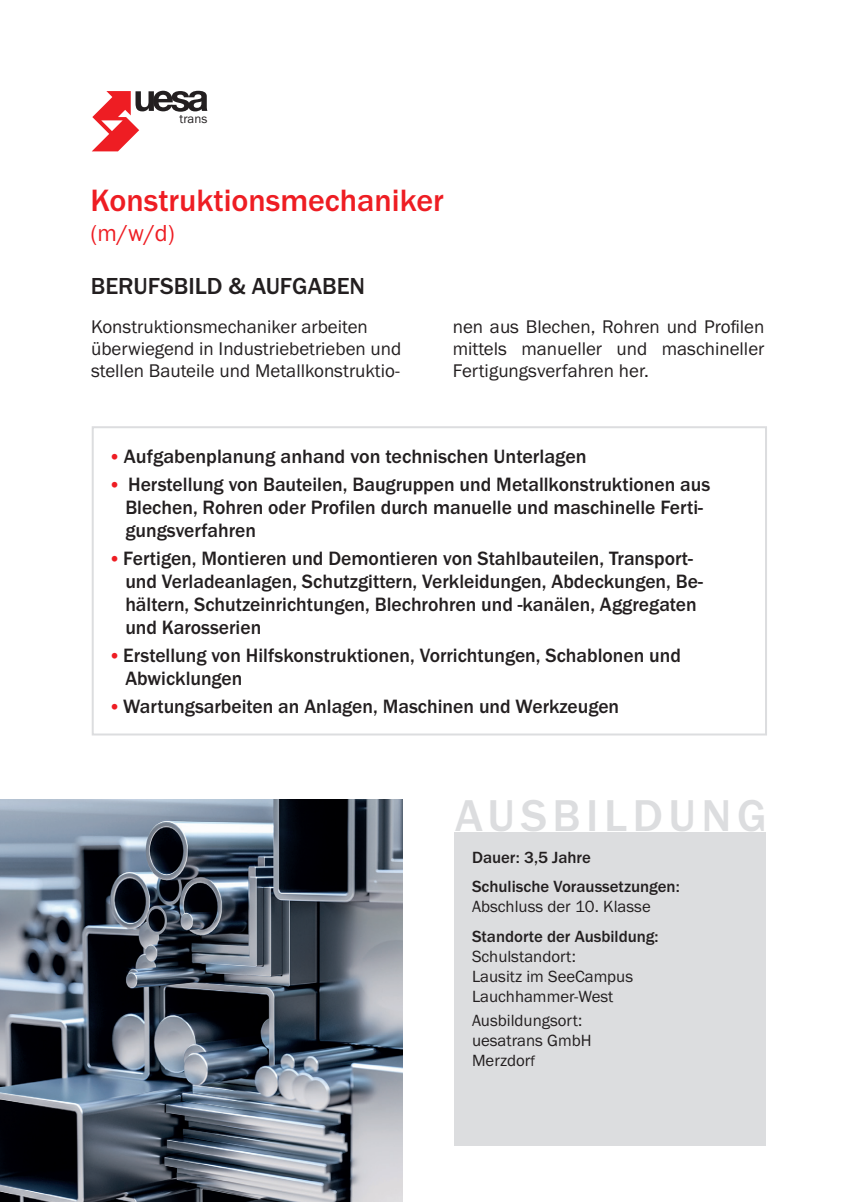
<style>
.page{position:relative;width:851px;height:1202px;background:#fff}
.page>*{position:absolute;margin:0;border:0;box-sizing:border-box;transform-origin:0 0}
.t1{font:500 46.2px "Franklin Gothic URW";letter-spacing:.12em;color:#dcdddf}
.t2{font:500 32px "Franklin Gothic URW";color:#ee1d23}
.t3{font:500 24px "Franklin Gothic URW";color:#231f20}
.t4{font:24px "Franklin Gothic URW Boo";color:#ee1d23}
.t5{font:500 20px/23px "Franklin Gothic URW";color:#231f20}
.t6{font:19px/22px "Franklin Gothic URW Boo";color:#231f20}
.t7{font:16.8px/20.2px "Franklin Gothic URW Boo";color:#231f20}
.t8{font:500 16.8px/29.4px "Franklin Gothic URW";color:#231f20}
.t9{font:12.8px "Franklin Gothic URW Boo";color:#231f20}
.s1{font-family:"Comspot";font-weight:300;color:#ee1d23}
.s2{font-size:15.4px}
</style>
<div class="page">
<div style="left:92px;top:426px;width:674px;height:309px;border:2px solid #dcdddf"></div>
<img style="left:0;top:799px;width:403px;height:403px">
<div style="left:454px;top:832px;width:311px;height:314px;background:#dcdddf"></div>
<svg style="left:92px;top:91px;width:115px;height:60px"></svg>
<p class="t9" style="left:179px;top:111px;width:30px">trans</p>
<h2 class="t2" style="left:91px;top:181px;width:354px">Konstruktionsmechaniker</h2>
<p class="t4" style="left:91px;top:218px;width:86px">(m/w/d)</p>
<p class="t3" style="left:91px;top:271px;width:276px">BERUFSBILD &amp; AUFGABEN</p>
<p class="t6" style="left:91px;top:316px;width:312px">Konstruktionsmechaniker arbeiten überwiegend in Industriebetrieben und stellen Bauteile und Metallkonstruktio-</p>
<p class="t6" style="left:452px;top:316px;width:313px;text-align:justify">nen aus Blechen, Rohren und Profilen mittels manueller und maschineller Fertigungsverfahren her.</p>
<p class="t5" style="left:111px;top:445px;width:477px"><span class="s1">•</span> Aufgabenplanung anhand von technischen Unterlagen</p>
<p class="t5" style="left:125px;top:473px;width:586px;text-indent:-15px"><span class="s1">•</span> Herstellung von Bauteilen, Baugruppen und Metallkonstruktionen aus<br>Blechen, Rohren oder Profilen durch manuelle und maschinelle Ferti&shy;gungsverfahren</p>
<p class="t5" style="left:125px;top:547px;width:579px;text-indent:-15px"><span class="s1">•</span> Fertigen, Montieren und Demontieren von Stahlbauteilen, Transport&shy;und Verladeanlagen, Schutzgittern, Verkleidungen, Abdeckungen, Be&shy;hältern, Schutzeinrichtungen, Blechrohren und -kanälen, Aggregaten und Karosserien</p>
<p class="t5" style="left:125px;top:644px;width:557px;text-indent:-15px"><span class="s1">•</span> Erstellung von Hilfskonstruktionen, Vorrichtungen, Schablonen und<br>Abwicklungen</p>
<p class="t5" style="left:111px;top:695px;width:510px"><span class="s1">•</span> Wartungsarbeiten an Anlagen, Maschinen und Werkzeugen</p>
<h1 class="t1" style="left:455px;top:787px;width:313px">AUSBILDUNG</h1>
<p class="t8" style="left:472px;top:843px;width:209px">Dauer: 3,5 Jahre<br>Schulische Voraussetzungen:</p>
<p class="t7" style="left:472px;top:897px;width:180px">Abschluss der 10. Klasse</p>
<p class="t8" style="left:472px;top:922px;width:188px">Standorte der Ausbildung:</p>
<p class="t7" style="left:472px;top:946px;width:163px">Schulstandort:<br>Lausitz im SeeCampus<br>Lauchhammer-West</p>
<p class="t7" style="left:472px;top:1011px;width:121px">Ausbildungsort: uesatrans GmbH<br>Merzdor<span class="s2">f</span></p>
</div>
